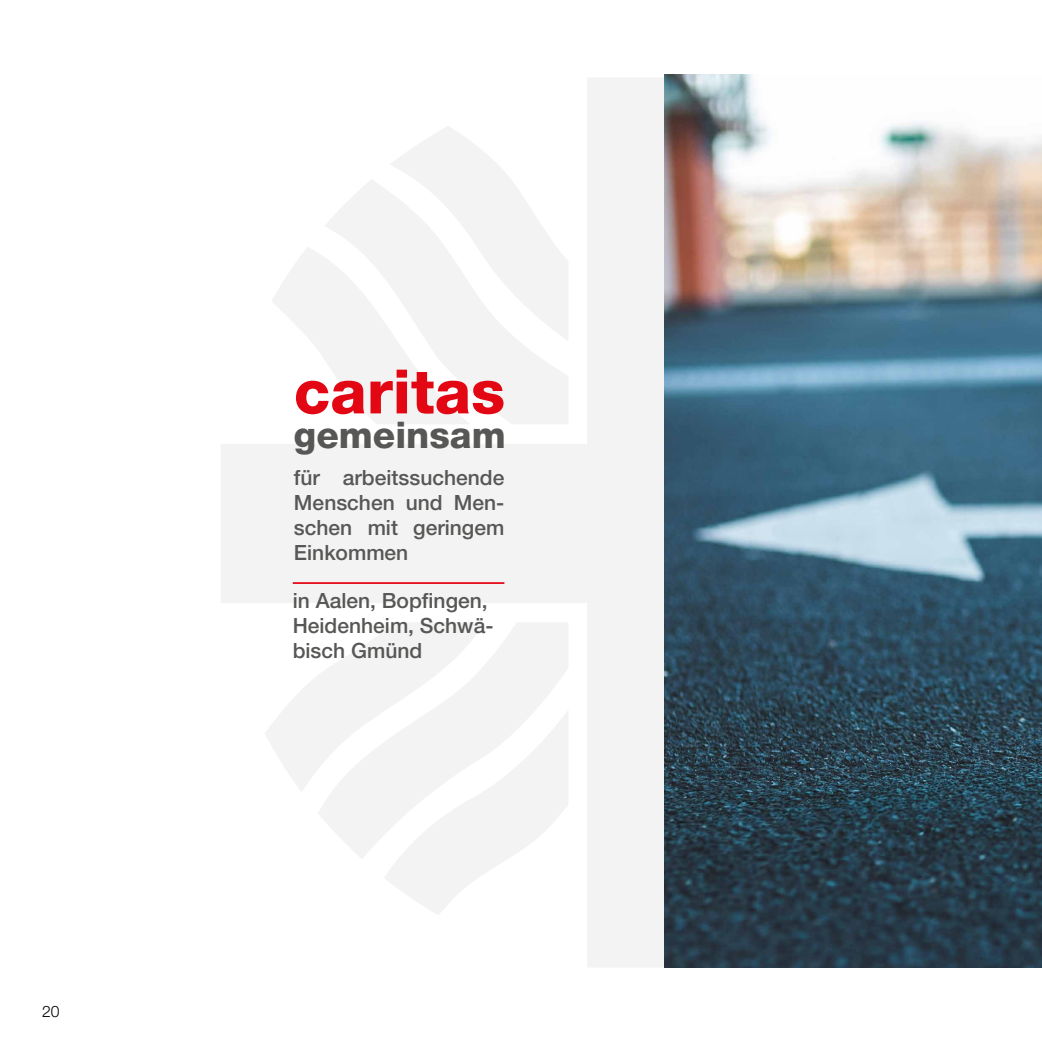
<style>
.page{position:relative;width:1042px;height:1042px;background:#fff}
.page>*{position:absolute;margin:0;border:0;box-sizing:border-box;transform-origin:0 0}
.t1{font:800 61.25px "Helvetica Neue LT Std";color:#e30613}
.t2{font:800 36.75px "Helvetica Neue LT Std";color:#575756}
.t3{font:500 21px/25.2px "Helvetica Neue LT Std";color:#575756;text-align:justify}
.t4{font:300 15.75px "Helvetica Neue LT Std";color:#000}
</style>
<div class="page">
<svg style="left:221px;top:77px;width:444px;height:890px;fill:#f3f3f3"></svg>
<svg style="left:265px;top:622px;width:303px;height:293px"></svg>
<svg style="left:271px;top:126px;width:297px;height:298px"></svg>
<hr style="left:293px;top:582px;width:211px;height:2px;background:#e30613">
<img style="left:665px;top:74px;width:377px;height:893px">
<p class="t4" style="left:42px;top:1002px;width:19px">20</p>
<h1 class="t1" style="left:294px;top:355px;width:213px">caritas</h1>
<h2 class="t2" style="left:294px;top:413px;width:213px">gemeinsam</h2>
<p class="t3" style="left:294px;top:464px;width:212px">für arbeitssuchende Menschen und Men&shy;schen mit geringem Einkommen</p>
<p class="t3" style="left:293px;top:587px;width:202px;text-align:left">in Aalen, Bopfingen,<br>Heidenheim, Schwä&shy;bisch Gmünd</p>
</div>
